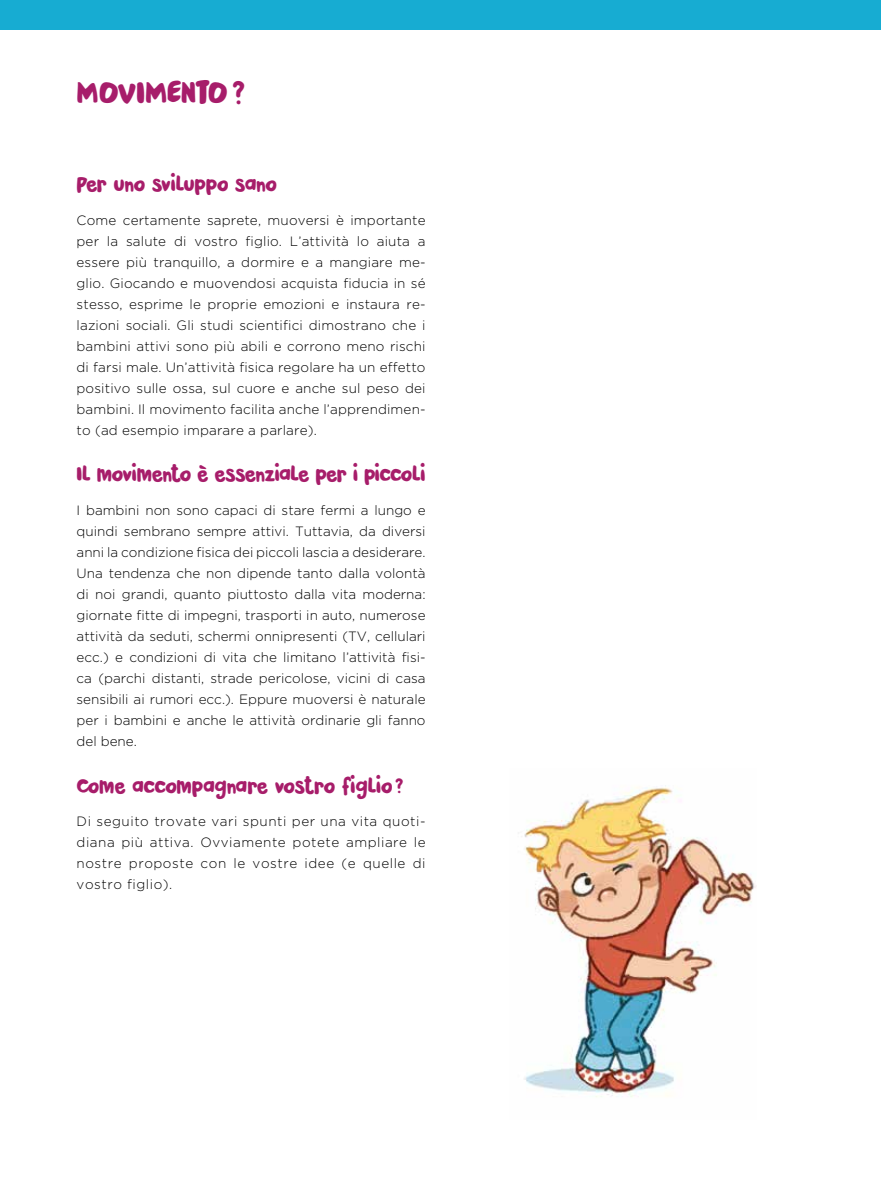
<style>
.page{position:relative;width:881px;height:1191px;background:#fff}
.page>*{position:absolute;margin:0;border:0;box-sizing:border-box;transform-origin:0 0}
.t1{font:33px "Pardesi";letter-spacing:-.025em;color:#a71d6a}
.t2{font:21px "Pardesi";letter-spacing:-.03em;color:#a71d6a}
.t3{font:300 13.5px/21px "Gotham";letter-spacing:.01em;color:#000;text-align:justify}
</style>
<div class="page">
<div style="left:0;top:0;width:880px;height:30px;background:#17acd2"></div>
<img style="left:524px;top:785px;width:231px;height:312px">
<h1 class="t1" style="left:77px;top:68px;width:170px">MOVIMENTO?</h1>
<h2 class="t2" style="left:77px;top:168px;width:202px">PER UNO SVILUPPO SANO</h2>
<p class="t3" style="left:77px;top:209px;width:350px">Come certamente saprete, muoversi è importante per la salute di vostro figlio. L’attività lo aiuta a essere più tranquillo, a dormire e a mangiare me&shy;glio. Giocando e muovendosi acquista fiducia in sé stesso, esprime le proprie emozioni e instaura re&shy;lazioni sociali. Gli studi scientifici dimostrano che i bambini attivi sono più abili e corrono meno rischi di farsi male. Un’attività fisica regolare ha un effetto positivo sulle ossa, sul cuore e anche sul peso dei bambini. Il movimento facilita anche l’apprendimen&shy;to (ad esempio imparare a parlare).</p>
<h2 class="t2" style="left:77px;top:458px;width:350px">IL MOVIMENTO È ESSENZIALE PER I PICCOLI</h2>
<p class="t3" style="left:77px;top:499px;width:350px">I bambini non sono capaci di stare fermi a lungo e quindi sembrano sempre attivi. Tuttavia, da diversi anni la condizione fisica dei piccoli lascia a desiderare.<br>Una tendenza che non dipende tanto dalla volontà di noi grandi, quanto piuttosto dalla vita moderna: giornate fitte di impegni, trasporti in auto, numerose attività da seduti, schermi onnipresenti (TV, cellulari ecc.) e condizioni di vita che limitano l’attività fisi&shy;ca (parchi distanti, strade pericolose, vicini di casa sensibili ai rumori ecc.). Eppure muoversi è naturale per i bambini e anche le attività ordinarie gli fanno del bene.</p>
<h2 class="t2" style="left:77px;top:770px;width:328px">COME ACCOMPAGNARE VOSTRO FIGLIO?</h2>
<p class="t3" style="left:77px;top:811px;width:350px">Di seguito trovate vari spunti per una vita quoti&shy;diana più attiva. Ovviamente potete ampliare le nostre proposte con le vostre idee (e quelle di vostro figlio).</p>
</div>
